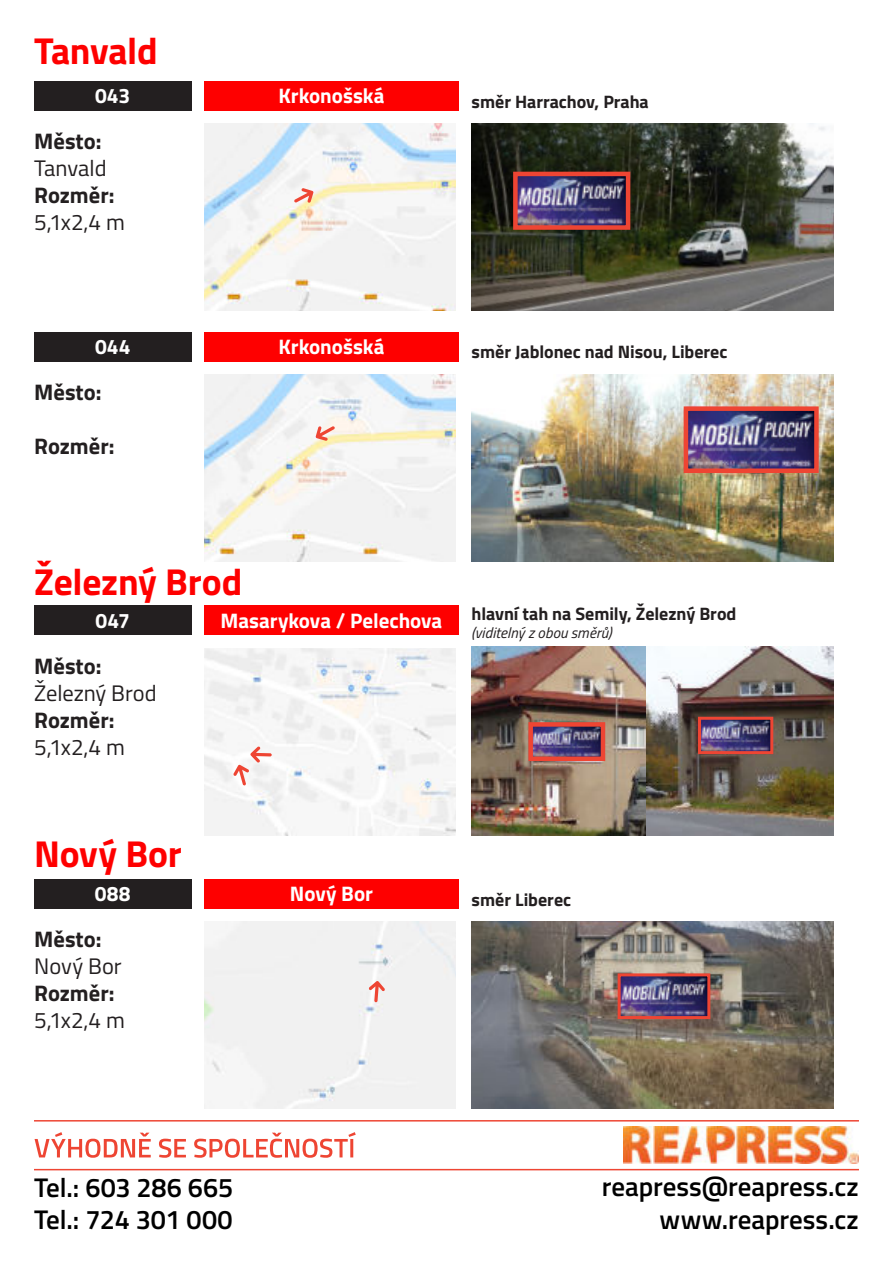
<style>
.page{position:relative;width:893px;height:1263px;background:#fff}
.page>*{position:absolute;margin:0;border:0;box-sizing:border-box;transform-origin:0 0}
.t1{font:700 37.5px "Titillium Web";letter-spacing:-.005em;color:#fe0000}
.t2{font:600 27px/32.4px "Titillium Web";color:#000}
.t3{font:700 22.5px "Titillium Web";color:#231f20}
.t4{font:22.5px "Titillium Web";letter-spacing:-.005em;color:#231f20}
.t5{font:700 21px "Titillium Web";letter-spacing:-.005em;color:#fff}
.t6{font:700 18px "Titillium Web";color:#231f20}
.t7{font:italic 15px "Titillium Web";letter-spacing:.005em;color:#231f20}
</style>
<div class="page">
<div style="left:34px;top:81px;width:157px;height:30px;background:#231f20"></div>
<div style="left:204px;top:81px;width:255px;height:30px;background:#fe0000"></div>
<img style="left:204px;top:123px;width:251px;height:187px">
<img style="left:472px;top:123px;width:361px;height:187px">
<div style="left:34px;top:332px;width:157px;height:29px;background:#231f20"></div>
<div style="left:204px;top:332px;width:255px;height:29px;background:#fe0000"></div>
<img style="left:204px;top:374px;width:251px;height:187px">
<img style="left:472px;top:374px;width:361px;height:187px">
<svg style="left:294px;top:188px;width:19px;height:15px"></svg>
<svg style="left:316px;top:426px;width:19px;height:15px"></svg>
<hr style="left:34px;top:1120px;width:825px;height:1px;background:#ee4533">
<svg style="left:35px;top:1132px;width:321px;height:26px"></svg>
<hr style="left:34px;top:1169px;width:825px;height:1px;background:#ee4533">
<img style="left:624px;top:1126px;width:235px;height:38px">
<img style="left:518px;top:177px;width:107px;height:48px">
<div style="left:513px;top:172px;width:117px;height:58px;border:4px solid #ee4533"></div>
<img style="left:689px;top:411px;width:125px;height:57px">
<div style="left:684px;top:406px;width:135px;height:67px;border:4px solid #ee4533"></div>
<div style="left:34px;top:605px;width:157px;height:30px;background:#231f20"></div>
<div style="left:204px;top:605px;width:255px;height:30px;background:#fe0000"></div>
<img style="left:204px;top:648px;width:251px;height:187px">
<div style="left:34px;top:879px;width:157px;height:29px;background:#231f20"></div>
<div style="left:204px;top:879px;width:255px;height:29px;background:#fe0000"></div>
<div style="left:204px;top:921px;width:251px;height:187px;background:#f1f1f1"></div>
<img style="left:472px;top:921px;width:361px;height:187px">
<svg style="left:369px;top:981px;width:16px;height:21px"></svg>
<svg style="left:233px;top:746px;width:39px;height:40px"></svg>
<img style="left:472px;top:646px;width:175px;height:189px">
<img style="left:647px;top:646px;width:186px;height:189px">
<img style="left:533px;top:727px;width:67px;height:29px">
<div style="left:528px;top:722px;width:77px;height:39px;border:4px solid #ee4533"></div>
<img style="left:702px;top:721px;width:67px;height:29px">
<div style="left:698px;top:717px;width:75px;height:37px;border:3px solid #ee4533"></div>
<img style="left:622px;top:977px;width:84px;height:38px">
<div style="left:618px;top:973px;width:92px;height:46px;border:3px solid #ee4533"></div>
<h1 class="t1" style="left:34px;top:22px;width:125px">Tanvald</h1>
<p class="t5" style="left:95px;top:80px;width:37px">043</p>
<p class="t5" style="left:278px;top:80px;width:107px">Krkonošská</p>
<p class="t6" style="left:472px;top:87px;width:179px">směr Harrachov, Praha</p>
<p class="t3" style="left:34px;top:124px;width:69px">Město:</p>
<p class="t4" style="left:34px;top:151px;width:74px">Tanvald</p>
<p class="t3" style="left:34px;top:178px;width:82px">Rozměr:</p>
<p class="t4" style="left:34px;top:205px;width:92px">5,1x2,4 m</p>
<p class="t5" style="left:95px;top:338px;width:37px">044</p>
<p class="t5" style="left:278px;top:331px;width:107px">Krkonošská</p>
<p class="t6" style="left:472px;top:338px;width:257px">směr Jablonec nad Nisou, Liberec</p>
<p class="t3" style="left:34px;top:375px;width:69px">Město:</p>
<p class="t3" style="left:34px;top:429px;width:82px">Rozměr:</p>
<h1 class="t1" style="left:34px;top:553px;width:210px">Železný Brod</h1>
<p class="t5" style="left:96px;top:612px;width:36px">047</p>
<p class="t5" style="left:221px;top:605px;width:223px">Masarykova / Pelechova</p>
<p class="t6" style="left:472px;top:599px;width:266px">hlavní tah na Semily, Železný Brod</p>
<p class="t7" style="left:472px;top:621px;width:141px">(viditelný z obou směrů)</p>
<p class="t3" style="left:34px;top:648px;width:69px">Město:</p>
<p class="t4" style="left:34px;top:676px;width:124px">Železný Brod</p>
<p class="t3" style="left:34px;top:702px;width:82px">Rozměr:</p>
<p class="t4" style="left:34px;top:730px;width:92px">5,1x2,4 m</p>
<h1 class="t1" style="left:34px;top:825px;width:149px">Nový Bor</h1>
<p class="t5" style="left:95px;top:885px;width:37px">088</p>
<p class="t5" style="left:290px;top:878px;width:85px">Nový Bor</p>
<p class="t6" style="left:472px;top:885px;width:101px">směr Liberec</p>
<p class="t3" style="left:34px;top:922px;width:69px">Město:</p>
<p class="t4" style="left:34px;top:949px;width:89px">Nový Bor</p>
<p class="t3" style="left:34px;top:976px;width:82px">Rozměr:</p>
<p class="t4" style="left:34px;top:1003px;width:92px">5,1x2,4 m</p>
<h2 class="t2" style="left:34px;top:1173px;width:201px">Tel.: 603 286 665<br>Tel.: 724 301 000</h2>
<h2 class="t2" style="left:602px;top:1173px;width:259px;text-align:right">reapress@reapress.cz www.reapress.cz</h2>
</div>
